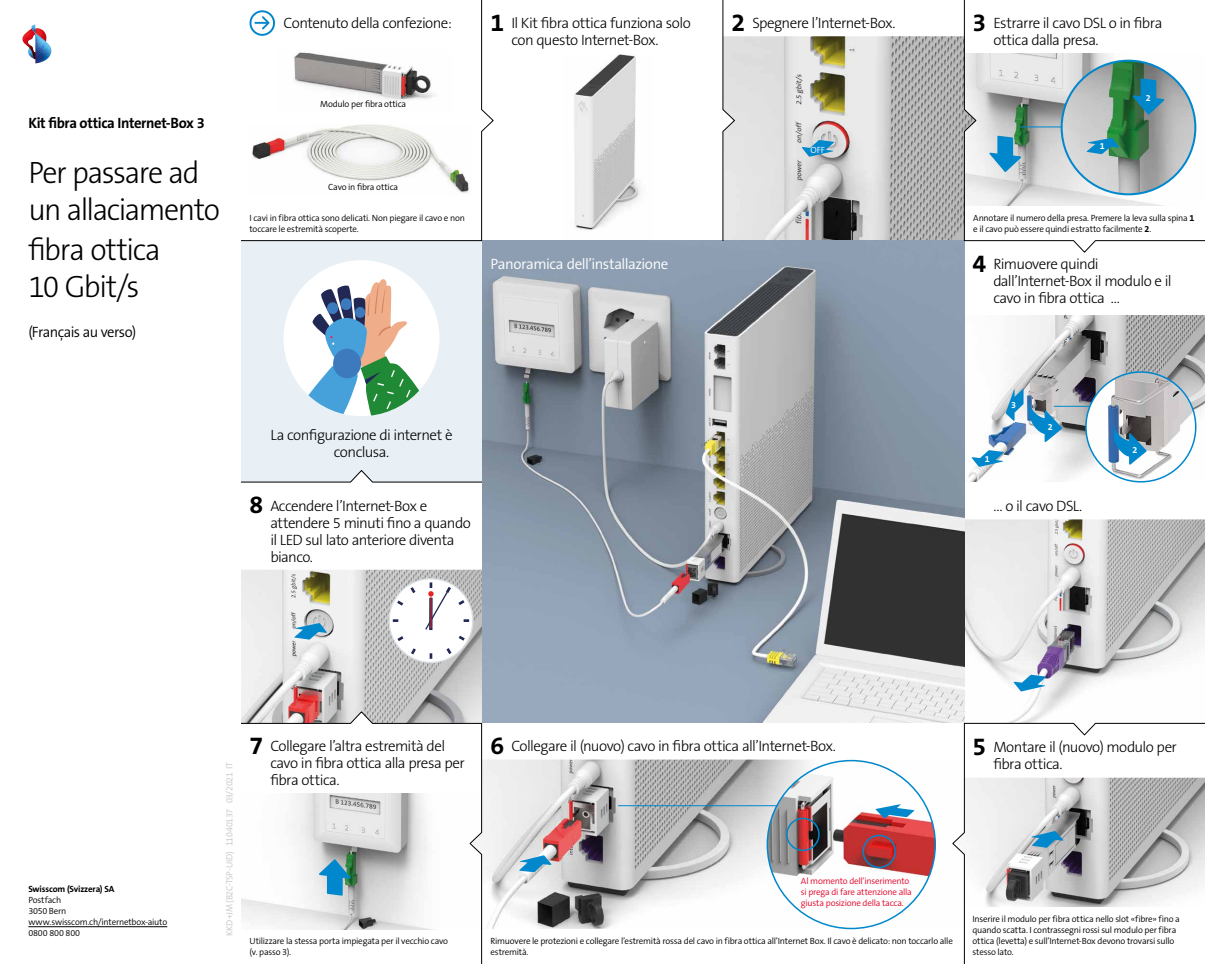
<style>
.page{position:relative;width:1205px;height:964px;background:#fff}
.page>*{position:absolute;margin:0;border:0;box-sizing:border-box;transform-origin:0 0}
.t1{font:300 31px/37.2px "The Sans B W3";letter-spacing:-.045em;color:#000}
.t2{font:700 25px "The Sans B W7";color:#000}
.t3{font:300 15px/17px "The Sans B W3";letter-spacing:-.035em;color:#000}
.t4{font:300 15px "The Sans B W4";letter-spacing:-.03em;color:#fff}
.t5{font:700 15px "The Sans B W7";letter-spacing:-.025em;color:#000}
.t6{font:300 15px "The Sans B W4";letter-spacing:-.04em;color:#000}
.t7{font:300 9px/11px "The Sans B W4";letter-spacing:-.02em;color:#000}
.t8{font:300 9px/11px "The Sans B W4";letter-spacing:-.025em;color:#e40428}
.t9{font:300 9px "The Sans B W4";letter-spacing:-.03em;color:#c6c6c6}
.t10{font:700 9px "The Sans B W7";letter-spacing:-.015em;color:#000}
.t11{font:700 9px "The Sans B W7";color:#fff}
.t12{font:300 9px "The Sans B W4";color:#fff}
.s1{font-family:"The Sans B W7";font-weight:700;font-size:25px}
.s2{font-family:"The Sans B W7";font-weight:700}
</style>
<div class="page">
<img style="left:563px;top:54px;width:90px;height:187px">
<div style="left:241px;top:241px;width:241px;height:228px;background:#e8f0f5"></div>
<div style="left:283px;top:260px;width:156px;height:156px;background:#fff;border-radius:50%"></div>
<svg style="left:283px;top:279px;width:156px;height:138px"></svg>
<img style="left:294px;top:52px;width:141px;height:48px">
<img style="left:252px;top:125px;width:217px;height:68px">
<img style="left:735px;top:36px;width:228px;height:205px">
<svg style="left:794px;top:139px;width:48px;height:20px"></svg>
<img style="left:964px;top:519px;width:241px;height:203px">
<svg style="left:1005px;top:674px;width:49px;height:19px"></svg>
<img style="left:964px;top:316px;width:241px;height:166px">
<hr style="left:1054px;top:406px;width:46px;height:1px;background:#0087cc">
<img style="left:1086px;top:372px;width:109px;height:110px;border-radius:55px">
<div style="left:1085px;top:371px;width:111px;height:111px;border:2px solid #0087cc;border-radius:50%"></div>
<svg style="left:1006px;top:380px;width:17px;height:49px"></svg>
<svg style="left:964px;top:449px;width:48px;height:20px"></svg>
<svg style="left:1029px;top:400px;width:33px;height:42px"></svg>
<svg style="left:1113px;top:423px;width:33px;height:42px"></svg>
<img style="left:241px;top:570px;width:241px;height:141px">
<svg style="left:286px;top:621px;width:49px;height:20px"></svg>
<div style="left:389px;top:579px;width:84px;height:83px;background:#fff;border-radius:50%"></div>
<svg style="left:394px;top:584px;width:22px;height:22px"></svg>
<svg style="left:394px;top:636px;width:22px;height:21px"></svg>
<svg style="left:393px;top:619px;width:5px;height:3px"></svg>
<svg style="left:425px;top:582px;width:44px;height:77px"></svg>
<img style="left:483px;top:759px;width:453px;height:170px">
<svg style="left:511px;top:854px;width:48px;height:19px"></svg>
<hr style="left:618px;top:805px;width:186px;height:1px;background:#0087cc">
<img style="left:767px;top:760px;width:168px;height:168px;border-radius:84px">
<svg style="left:868px;top:802px;width:50px;height:18px"></svg>
<div style="left:862px;top:835px;width:34px;height:33px;border:2px solid #0087cc;border-radius:50%"></div>
<div style="left:786px;top:818px;width:33px;height:33px;border:2px solid #0087cc;border-radius:50%"></div>
<img style="left:482px;top:241px;width:482px;height:482px">
<hr style="left:28px;top:926px;width:139px;height:1px;background:#000">
<svg style="left:249px;top:10px;width:26px;height:26px"></svg>
<svg style="left:22px;top:25px;width:29px;height:38px"></svg>
<hr style="left:241px;top:240px;width:241px;height:1px;background:#000">
<svg style="left:481px;top:0;width:13px;height:242px"></svg>
<svg style="left:722px;top:0;width:13px;height:242px"></svg>
<svg style="left:963px;top:0;width:242px;height:253px"></svg>
<svg style="left:952px;top:722px;width:253px;height:242px"></svg>
<svg style="left:241px;top:469px;width:242px;height:14px;background:#d7dee2"></svg>
<svg style="left:241px;top:711px;width:242px;height:253px"></svg>
<h3 class="t5" style="left:28px;top:113px;width:178px">Kit fibra ottica Internet-Box 3</h3>
<h1 class="t1" style="left:28px;top:154px;width:193px">Per passare ad un allaciamento</h1>
<h1 class="t1" style="left:28px;top:231px;width:134px">fibra ottica<br>10 Gbit/s</h1>
<h3 class="t6" style="left:28px;top:322px;width:109px">(Français au verso)</h3>
<h3 class="t3" style="left:283px;top:15px;width:170px">Contenuto della confezione:</h3>
<h2 class="t2" style="left:490px;top:6px;width:15px">1</h2>
<h3 class="t3" style="left:511px;top:15px;width:181px">Il Kit fibra ottica funziona solo</h3>
<h3 class="t3" style="left:731px;top:15px;width:166px"><span class="s1">2</span> Spegnere l’Internet-Box.</h3>
<h3 class="t3" style="left:511px;top:32px;width:149px">con questo Internet-Box.</h3>
<p class="t7" style="left:320px;top:99px;width:88px">Modulo per fibra ottica</p>
<p class="t7" style="left:328px;top:182px;width:72px">Cavo in fibra ottica</p>
<p class="t7" style="left:249px;top:213px;width:217px">I cavi in fibra ottica sono delicati. Non piegare il cavo e non toccare le estremità scoperte.</p>
<p class="t12" style="left:810px;top:144px;width:16px">OFF</p>
<h3 class="t4" style="left:490px;top:254px;width:179px">Panoramica dell’installazione</h3>
<h3 class="t3" style="left:270px;top:427px;width:184px;text-align:center">La configurazione di internet è conclusa.</h3>
<h2 class="t2" style="left:249px;top:489px;width:15px">8</h2>
<h3 class="t3" style="left:270px;top:497px;width:202px">Accendere l’Internet-Box e attendere 5 minuti fino a quando il LED sul lato anteriore diventa bianco.</h3>
<h2 class="t2" style="left:972px;top:6px;width:15px">3</h2>
<h3 class="t3" style="left:993px;top:15px;width:171px">Estrarre il cavo DSL o in fibra ottica dalla presa.</h3>
<p class="t11" style="left:1100px;top:140px;width:6px">1</p>
<p class="t11" style="left:1146px;top:92px;width:6px">2</p>
<p class="t7" style="left:973px;top:212px;width:222px">Annotare il numero della presa. Premere la leva sulla spina <span class="s2">1 </span>e il cavo può essere quindi estratto facilmente <span class="s2">2</span>.</p>
<h2 class="t2" style="left:972px;top:247px;width:15px">4</h2>
<h3 class="t3" style="left:993px;top:256px;width:180px">Rimuovere quindi dall’Internet-Box il modulo e il cavo in fibra ottica ...</h3>
<p class="t11" style="left:1011px;top:399px;width:6px">3</p>
<p class="t11" style="left:1048px;top:421px;width:6px">2</p>
<p class="t11" style="left:1132px;top:444px;width:6px">2</p>
<p class="t11" style="left:984px;top:454px;width:6px">1</p>
<h3 class="t3" style="left:993px;top:497px;width:90px">... o il cavo DSL.</h3>
<p class="t10" style="left:28px;top:883px;width:87px">Swisscom (Svizzera) SA</p>
<p class="t7" style="left:28px;top:894px;width:140px">Postfach<br>3050 Bern www.swisscom.ch/internetbox-aiuto<br>0800 800 800</p>
<p class="t9" style="left:224px;top:935px;width:175px;rotate:-90deg">KKD+JM (B2C-TSP-UID) 11040137 03/2021 IT</p>
<h2 class="t2" style="left:249px;top:729px;width:15px">7</h2>
<h3 class="t3" style="left:270px;top:737px;width:176px">Collegare l’altra estremità del</h3>
<h3 class="t3" style="left:490px;top:737px;width:347px"><span class="s1">6</span> Collegare il (nuovo) cavo in fibra ottica all’Internet-Box.</h3>
<h2 class="t2" style="left:972px;top:730px;width:15px">5</h2>
<h3 class="t3" style="left:270px;top:754px;width:196px">cavo in fibra ottica alla presa per fibra ottica.</h3>
<h3 class="t3" style="left:993px;top:738px;width:185px">Montare il (nuovo) modulo per fibra ottica.</h3>
<p class="t8" style="left:801px;top:875px;width:112px">Al momento dell’inserimento si prega di fare attenzione alla giusta posizione della tacca.</p>
<p class="t7" style="left:249px;top:936px;width:200px">Utilizzare la stessa porta impiegata per il vecchio cavo (v. passo 3).</p>
<p class="t7" style="left:490px;top:936px;width:464px">Rimuovere le protezioni e collegare l’estremità rossa del cavo in fibra ottica all’Internet Box. Il cavo è delicato: non toccarlo alle estremità.</p>
<p class="t7" style="left:972px;top:914px;width:209px">Inserire il modulo per fibra ottica nello slot «fibre» fino a quando scatta. I contrassegni rossi sul modulo per fibra ottica (levetta) e sull’Internet-Box devono trovarsi sullo stesso lato.</p>
</div>
